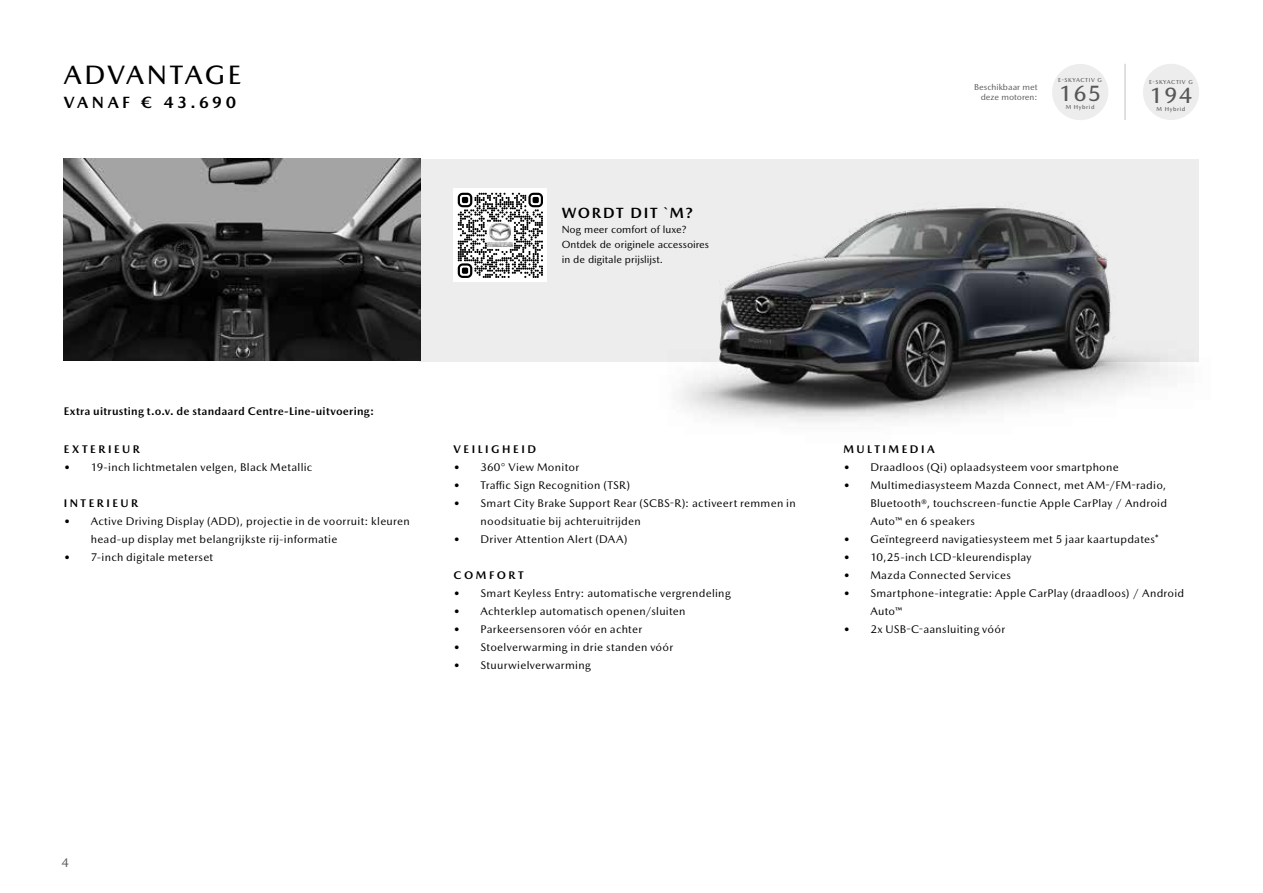
<style>
.page{position:relative;width:1263px;height:893px;background:#fff}
.page>*{position:absolute;margin:0;border:0;box-sizing:border-box;transform-origin:0 0}
.t1{font:500 27px "Mazda Type";letter-spacing:.085em;color:#000}
.t2{font:500 22.5px "Mazda Type";letter-spacing:.05em;color:#575756}
.t3{font:700 16.5px "Mazda Type";letter-spacing:.205em;color:#000}
.t4{font:700 15px "Mazda Type";letter-spacing:.115em;color:#000}
.t5{font:12.75px "Mazda Type";color:#575756}
.t6{font:11.25px/18px "Mazda Type";letter-spacing:.025em;color:#000}
.t7{font:700 11.25px "Mazda Type";letter-spacing:.025em;color:#000}
.t8{font:700 11.25px "Mazda Type";letter-spacing:.225em;color:#000}
.t9{font:10.5px/15px "Mazda Type";color:#000}
.t10{font:8.7px/10.5px "Mazda Type";color:#575756;text-align:right}
.t11{font:500 5.85px "Mazda Type";letter-spacing:.1em;color:#575756}
</style>
<div class="page">
<div style="left:420px;top:159px;width:779px;height:202px;background:#ededed"></div>
<div style="left:454px;top:189px;width:93px;height:93px;background:#fff"></div>
<svg style="left:458px;top:193px;width:85px;height:85px"></svg>
<img style="left:487px;top:223px;width:27px;height:25px">
<img style="left:64px;top:159px;width:357px;height:202px">
<div style="left:1052px;top:64px;width:56px;height:56px;background:#ededed;border-radius:50%"></div>
<div style="left:1143px;top:64px;width:56px;height:56px;background:#ededed;border-radius:50%"></div>
<hr style="left:1125px;top:64px;width:1px;height:56px;background:#c1c0c0">
<img style="left:624px;top:116px;width:575px;height:306px">
<h1 class="t1" style="left:64px;top:59px;width:179px">ADVANTAGE</h1>
<h3 class="t3" style="left:64px;top:92px;width:174px">VANAF € 43.690</h3>
<h3 class="t4" style="left:562px;top:204px;width:133px">WORDT DIT `M?</h3>
<p class="t9" style="left:562px;top:222px;width:149px">Nog meer comfort of luxe?<br>Ontdek de originele accessoires in de digitale prijslijst.</p>
<p class="t10" style="left:974px;top:82px;width:65px">Beschikbaar met deze motoren:</p>
<p class="t11" style="left:1058px;top:76px;width:45px">E-SKYACTIV G</p>
<h2 class="t2" style="left:1059px;top:80px;width:44px">165</h2>
<p class="t11" style="left:1066px;top:103px;width:30px">M Hybrid</p>
<p class="t11" style="left:1149px;top:78px;width:45px">E-SKYACTIV G</p>
<h2 class="t2" style="left:1149px;top:82px;width:44px">194</h2>
<p class="t11" style="left:1156px;top:105px;width:30px">M Hybrid</p>
<p class="t7" style="left:64px;top:404px;width:312px">Extra uitrusting t.o.v. de standaard Centre-Line-uitvoering:</p>
<p class="t8" style="left:64px;top:442px;width:77px">EXTERIEUR</p>
<p class="t6" style="left:64px;top:458px;width:250px">• 19-inch lichtmetalen velgen, Black Metallic</p>
<p class="t8" style="left:64px;top:496px;width:76px">INTERIEUR</p>
<p class="t6" style="left:91px;top:512px;width:321px;text-indent:-27px">• Active Driving Display (ADD), projectie in de voorruit: kleuren head-up display met belangrijkste rij-informatie</p>
<p class="t6" style="left:64px;top:548px;width:151px">• 7-inch digitale meterset</p>
<p class="t8" style="left:454px;top:442px;width:84px">VEILIGHEID</p>
<p class="t6" style="left:454px;top:458px;width:127px">• 360° View Monitor</p>
<p class="t6" style="left:454px;top:476px;width:178px">• Traffic Sign Recognition (TSR)</p>
<p class="t6" style="left:481px;top:494px;width:317px;text-indent:-27px">• Smart City Brake Support Rear (SCBS-R): activeert remmen in noodsituatie bij achteruitrijden</p>
<p class="t6" style="left:454px;top:530px;width:175px">• Driver Attention Alert (DAA)</p>
<p class="t8" style="left:454px;top:568px;width:72px">COMFORT</p>
<p class="t6" style="left:454px;top:584px;width:279px">• Smart Keyless Entry: automatische vergrendeling</p>
<p class="t6" style="left:454px;top:602px;width:233px">• Achterklep automatisch openen/sluiten</p>
<p class="t6" style="left:454px;top:620px;width:190px">• Parkeersensoren vóór en achter</p>
<p class="t6" style="left:454px;top:638px;width:221px">• Stoelverwarming in drie standen vóór</p>
<p class="t6" style="left:454px;top:656px;width:139px">• Stuurwielverwarming</p>
<p class="t8" style="left:843px;top:442px;width:93px">MULTIMEDIA</p>
<p class="t6" style="left:843px;top:458px;width:277px">• Draadloos (Qi) oplaadsysteem voor smartphone</p>
<p class="t6" style="left:870px;top:476px;width:298px;text-align:justify;text-indent:-27px">• Multimediasysteem Mazda Connect, met AM-/FM-radio, Bluetooth®, touchscreen-functie Apple CarPlay / Android Auto™ en 6 speakers</p>
<p class="t6" style="left:843px;top:530px;width:317px">• Geïntegreerd navigatiesysteem met 5 jaar kaartupdates*</p>
<p class="t6" style="left:843px;top:548px;width:190px">• 10,25-inch LCD-kleurendisplay</p>
<p class="t6" style="left:843px;top:566px;width:169px">• Mazda Connected Services</p>
<p class="t6" style="left:870px;top:584px;width:315px;text-indent:-27px">• Smartphone-integratie: Apple CarPlay (draadloos) / Android<br>Auto™</p>
<p class="t6" style="left:843px;top:620px;width:163px">• 2x USB-C-aansluiting vóór</p>
<p class="t5" style="left:62px;top:855px;width:9px">4</p>
</div>
